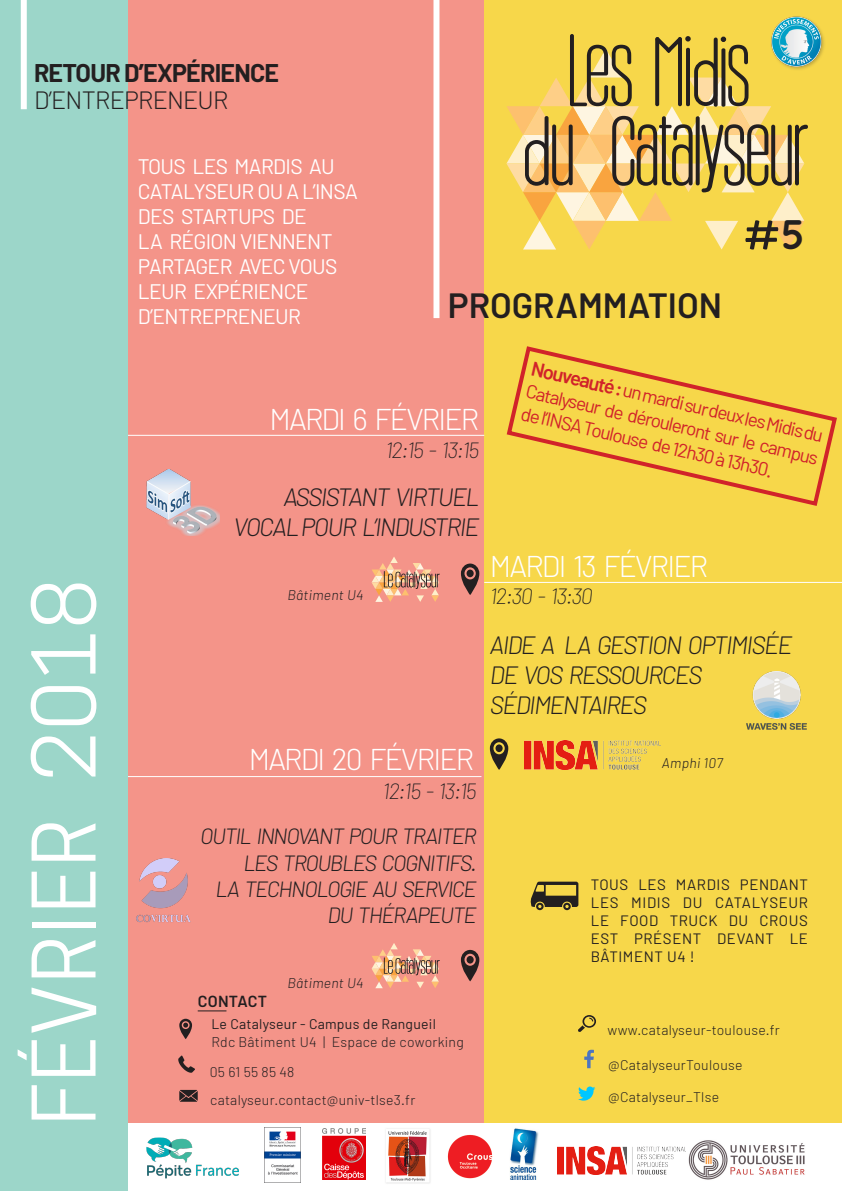
<style>
.page{position:relative;width:842px;height:1191px;background:#fff}
.page>*{position:absolute;margin:0;border:0;box-sizing:border-box;transform-origin:0 0}
.t1{font:82px "Cooper Hewitt";letter-spacing:.02em;color:#fff}
.t2{font:700 41px "Quicksand";color:#231f20}
.t3{font:600 35px "Barlow";color:#231f20}
.t4{font:300 30px "Barlow";letter-spacing:-.06em;color:#fff}
.t5{font:italic 300 25px/30px "Barlow";letter-spacing:-.06em;color:#231f20;text-align:right}
.t6{font:700 25px "Barlow";letter-spacing:-.03em;color:#231f20}
.t7{font:300 25px "Barlow";letter-spacing:-.03em;color:#231f20}
.t8{font:italic 300 22px/26.4px "Barlow";letter-spacing:-.06em;color:#231f20;text-align:right}
.t9{font:italic 200 22px "Barlow";letter-spacing:-.06em;color:#231f20}
.t10{font:21px/25px "Barlow";letter-spacing:-.03em;color:#fff}
.t11{font:19px/22.8px "Barlow";color:#d1232a;text-align:justify}
.t12{font:600 16px "Barlow";letter-spacing:.015em;color:#231f20}
.t13{font:15px/18px "Barlow";letter-spacing:.04em;color:#231f20;text-align:justify}
.t14{font:300 14px "Barlow";letter-spacing:.02em;color:#231f20}
.t15{font:14px "Barlow";letter-spacing:.02em;color:#231f20}
.t16{font:italic 300 14px "Barlow";letter-spacing:.02em;color:#231f20}
.s1{font-weight:600;font-size:20px}
.s2{font-weight:500;font-size:20px}
</style>
<div class="page">
<div style="left:479px;top:0;width:363px;height:1122px;background:#f7d74a"></div>
<div style="left:120px;top:0;width:364px;height:1122px;background:#f49489"></div>
<img style="left:146px;top:1137px;width:93px;height:42px">
<img style="left:448px;top:1134px;width:44px;height:44px">
<img style="left:510px;top:1128px;width:29px;height:51px">
<img style="left:557px;top:1146px;width:129px;height:28px">
<img style="left:688px;top:1140px;width:117px;height:40px">
<img style="left:322px;top:1128px;width:43px;height:51px">
<img style="left:264px;top:1128px;width:36px;height:55px">
<img style="left:387px;top:1128px;width:44px;height:56px">
<hr style="left:126px;top:435px;width:358px;height:1px;background:#fff">
<hr style="left:484px;top:582px;width:358px;height:1px;background:#fff">
<hr style="left:128px;top:776px;width:353px;height:1px;background:#fff">
<img style="left:146px;top:470px;width:74px;height:65px">
<img style="left:746px;top:671px;width:61px;height:58px">
<img style="left:136px;top:858px;width:54px;height:65px">
<div style="left:0;top:0;width:128px;height:1191px;background:#9cd6c9"></div>
<svg style="left:506px;top:34px;width:302px;height:216px"></svg>
<svg style="left:178px;top:1055px;width:17px;height:17px"></svg>
<svg style="left:179px;top:1090px;width:19px;height:11px"></svg>
<svg style="left:179px;top:1018px;width:13px;height:21px"></svg>
<svg style="left:578px;top:1015px;width:18px;height:17px"></svg>
<svg style="left:584px;top:1049px;width:10px;height:19px"></svg>
<svg style="left:578px;top:1086px;width:17px;height:14px"></svg>
<img style="left:765px;top:16px;width:59px;height:60px">
<svg style="left:531px;top:881px;width:47px;height:29px"></svg>
<svg style="left:198px;top:1010px;width:28px;height:1px"></svg>
<div style="left:21px;top:0;width:6px;height:109px;background:#fff"></div>
<div style="left:433px;top:0;width:6px;height:318px;background:#fff"></div>
<img style="left:524px;top:740px;width:137px;height:30px">
<svg style="left:461px;top:563px;width:18px;height:32px"></svg>
<svg style="left:490px;top:738px;width:18px;height:32px"></svg>
<svg style="left:372px;top:557px;width:68px;height:45px"></svg>
<svg style="left:506px;top:346px;width:331px;height:160px"></svg>
<svg style="left:461px;top:950px;width:18px;height:31px"></svg>
<svg style="left:372px;top:943px;width:68px;height:45px"></svg>
<p class="t6" style="left:34px;top:58px;width:247px">RETOUR D’EXPÉRIENCE</p>
<p class="t7" style="left:34px;top:85px;width:196px">D’ENTREPRENEUR</p>
<p class="t10" style="left:138px;top:154px;width:221px">TOUS LES MARDIS AU<br>CATALYSEUR OU A L’INSA<br>DES STARTUPS DE<br>LA RÉGION VIENNENT<br>PARTAGER AVEC VOUS<br>LEUR EXPÉRIENCE<br>D’ENTREPRENEUR</p>
<p class="t3" style="left:448px;top:284px;width:276px">PROGRAMMATION</p>
<p class="t2" style="left:781px;top:201px;width:25px">5</p>
<p class="t1" style="left:17px;top:1125px;width:548px;rotate:-90deg">FÉVRIER 2018</p>
<p class="t4" style="left:269px;top:400px;width:211px">MARDI 6 FÉVRIER</p>
<p class="t9" style="left:385px;top:436px;width:95px">12:15 - 13:15</p>
<p class="t5" style="left:234px;top:481px;width:247px">ASSISTANT VIRTUEL<br>VOCAL POUR L’INDUSTRIE</p>
<p class="t16" style="left:287px;top:586px;width:78px">Bâtiment U4</p>
<p class="t11" style="left:534px;top:357px;width:301px;rotate:13deg"><span class="s1">Nouveauté</span><span class="s2">:</span>un mardi sur deux les Midis du Catalyseur de dérouleront sur le campus de l’INSA Toulouse de 12h30 à 13h30.</p>
<p class="t4" style="left:490px;top:548px;width:220px">MARDI 13 FÉVRIER</p>
<p class="t9" style="left:490px;top:583px;width:105px">12:30 - 13:30</p>
<p class="t5" style="left:490px;top:630px;width:304px;text-align:left">AIDE A LA GESTION OPTIMISÉE<br>DE VOS RESSOURCES<br>SÉDIMENTAIRES</p>
<p class="t4" style="left:249px;top:740px;width:227px">MARDI 20 FÉVRIER</p>
<p class="t9" style="left:383px;top:777px;width:95px">12:15 - 13:15</p>
<p class="t16" style="left:662px;top:754px;width:62px">Amphi 107</p>
<p class="t8" style="left:200px;top:822px;width:278px">OUTIL INNOVANT POUR TRAITER<br>LES TROUBLES COGNITIFS.</p>
<p class="t8" style="left:215px;top:875px;width:263px">LA TECHNOLOGIE AU SERVICE<br>DU THÉRAPEUTE</p>
<p class="t16" style="left:287px;top:974px;width:78px">Bâtiment U4</p>
<p class="t12" style="left:198px;top:991px;width:71px">CONTACT</p>
<p class="t15" style="left:211px;top:1015px;width:226px">Le Catalyseur - Campus de Rangueil</p>
<p class="t14" style="left:211px;top:1033px;width:254px">Rdc Bâtiment U4 | Espace de coworking</p>
<p class="t14" style="left:210px;top:1063px;width:86px">05 61 55 85 48</p>
<p class="t14" style="left:210px;top:1090px;width:207px">catalyseur.contact@univ-tlse3.fr</p>
<p class="t13" style="left:591px;top:875px;width:218px">TOUS LES MARDIS PENDANT LES MIDIS DU CATALYSEUR LE FOOD TRUCK DU CROUS EST PRÉSENT DEVANT LE BÂTIMENT U4 !</p>
<p class="t14" style="left:608px;top:1021px;width:174px">www.catalyseur-toulouse.fr</p>
<p class="t14" style="left:608px;top:1056px;width:136px">@CatalyseurToulouse</p>
<p class="t14" style="left:608px;top:1088px;width:112px">@Catalyseur_Tlse</p>
</div>
